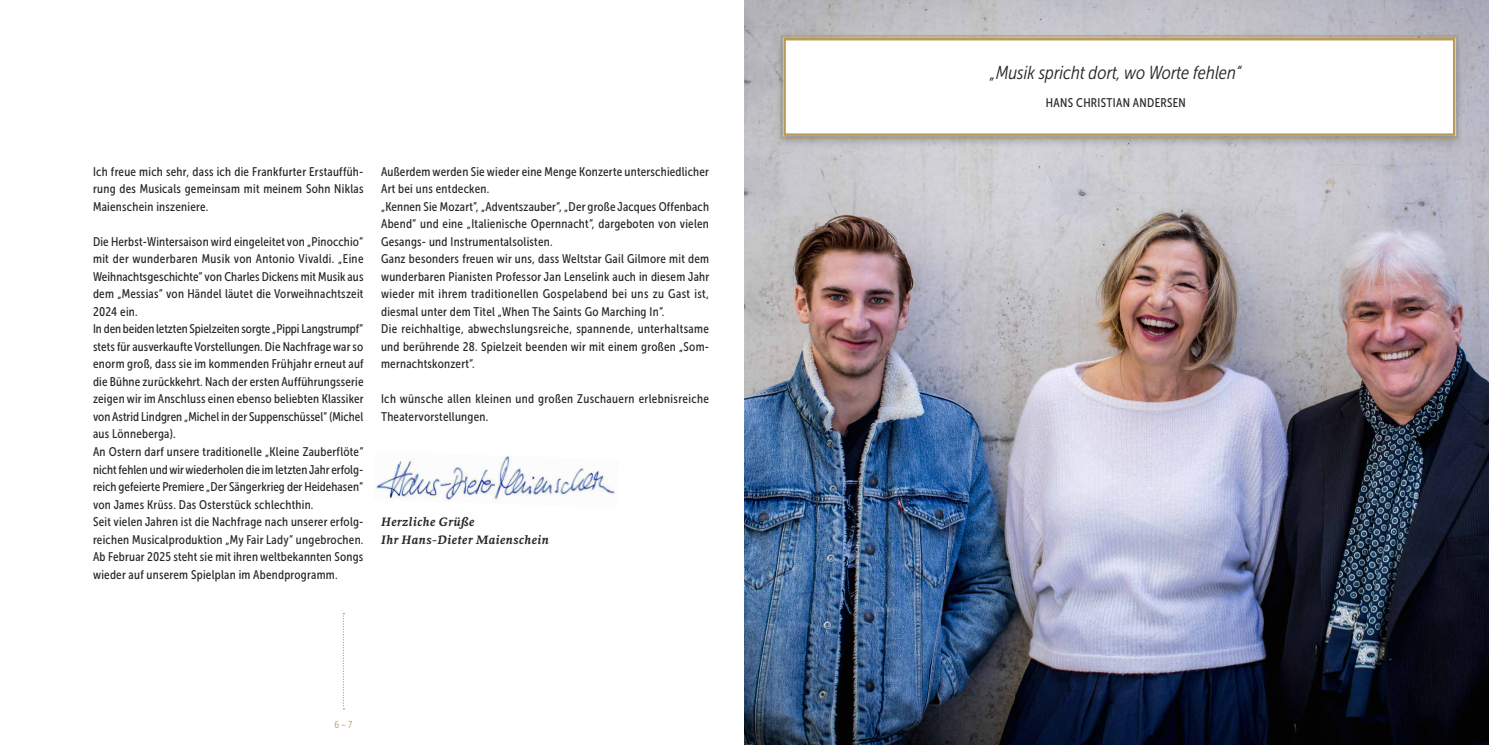
<style>
.page{position:relative;width:1489px;height:745px;background:#fff}
.page>*{position:absolute;margin:0;border:0;box-sizing:border-box;transform-origin:0 0}
.t1{font:italic 18.75px "Museo Sans Cond 300";color:#282827}
.t2{font:12.5px/17.5px "Museo Sans Cond 500";letter-spacing:.02em;color:#282827}
.t3{font:italic 700 12.5px/17.5px "Sirba";letter-spacing:.02em;color:#282827}
.t4{font:10px "Museo Sans Cond 300";color:#b69c57}
</style>
<div class="page">
<svg style="left:343px;top:612px;width:1px;height:97px"></svg>
<img style="left:744px;top:0;width:744px;height:744px">
<div style="left:773px;top:31px;width:692px;height:118px;background:#000;opacity:.25"></div>
<svg style="left:780px;top:35px;width:678px;height:104px"></svg>
<div style="left:783px;top:38px;width:672px;height:98px;border:2px solid #b69c57"></div>
<img style="left:376px;top:455px;width:239px;height:47px">
<p class="t2" style="left:93px;top:162px;width:272px;text-align:justify">Ich freue mich sehr, dass ich die Frankfurter Erstauffüh&shy;rung des Musicals gemeinsam mit meinem Sohn Niklas Maienschein inszeniere.</p>
<p class="t2" style="left:93px;top:232px;width:272px">Die Herbst-Wintersaison wird eingeleitet von „Pinocchio“ mit der wunderbaren Musik von Antonio Vivaldi. „Eine Weihnachtsgeschichte“ von Charles Dickens mit Musik aus dem „Messias“ von Händel läutet die Vorweihnachtszeit 2024 ein.<br>In den beiden letzten Spielzeiten sorgte „Pippi Langstrumpf“ stets für ausverkaufte Vorstellungen. Die Nachfrage war so enorm groß, dass sie im kommenden Frühjahr erneut auf die Bühne zurückkehrt. Nach der ersten Aufführungsserie zeigen wir im Anschluss einen ebenso beliebten Klassiker von Astrid Lindgren „Michel in der Suppenschüssel“ (Michel aus Lönneberga).<br>An Ostern darf unsere traditionelle „Kleine Zauberflöte“ nicht fehlen und wir wiederholen die im letzten Jahr erfolg&shy;reich gefeierte Premiere „Der Sängerkrieg der Heidehasen“ von James Krüss. Das Osterstück schlechthin.<br>Seit vielen Jahren ist die Nachfrage nach unserer erfolg&shy;reichen Musicalproduktion „My Fair Lady“ ungebrochen.<br>Ab Februar 2025 steht sie mit ihren weltbekannten Songs wieder auf unserem Spielplan im Abendprogramm.</p>
<p class="t2" style="left:381px;top:162px;width:330px">Außerdem werden Sie wieder eine Menge Konzerte unterschiedlicher Art bei uns entdecken.<br>„Kennen Sie Mozart”, „Adventszauber“, „Der große Jacques Offenbach Abend“ und eine „Italienische Opernnacht“, dargeboten von vielen Gesangs- und Instrumentalsolisten.<br>Ganz besonders freuen wir uns, dass Weltstar Gail Gilmore mit dem wunderbaren Pianisten Professor Jan Lenselink auch in diesem Jahr wieder mit ihrem traditionellen Gospelabend bei uns zu Gast ist, diesmal unter dem Titel „When The Saints Go Marching In“.<br>Die reichhaltige, abwechslungsreiche, spannende, unterhaltsame und berührende 28. Spielzeit beenden wir mit einem großen „Som&shy;mernachtskonzert“.</p>
<p class="t2" style="left:381px;top:390px;width:329px">Ich wünsche allen kleinen und großen Zuschauern erlebnisreiche<br>Theatervorstellungen.</p>
<p class="t3" style="left:381px;top:511px;width:169px">Herzliche Grüße<br>Ihr Hans-Dieter Maienschein</p>
<p class="t4" style="left:334px;top:718px;width:19px">6 – 7</p>
<h1 class="t1" style="left:990px;top:62px;width:253px">„Musik spricht dort, wo Worte fehlen“</h1>
<p class="t2" style="left:1045px;top:94px;width:141px">HANS CHRISTIAN ANDERSEN</p>
</div>
